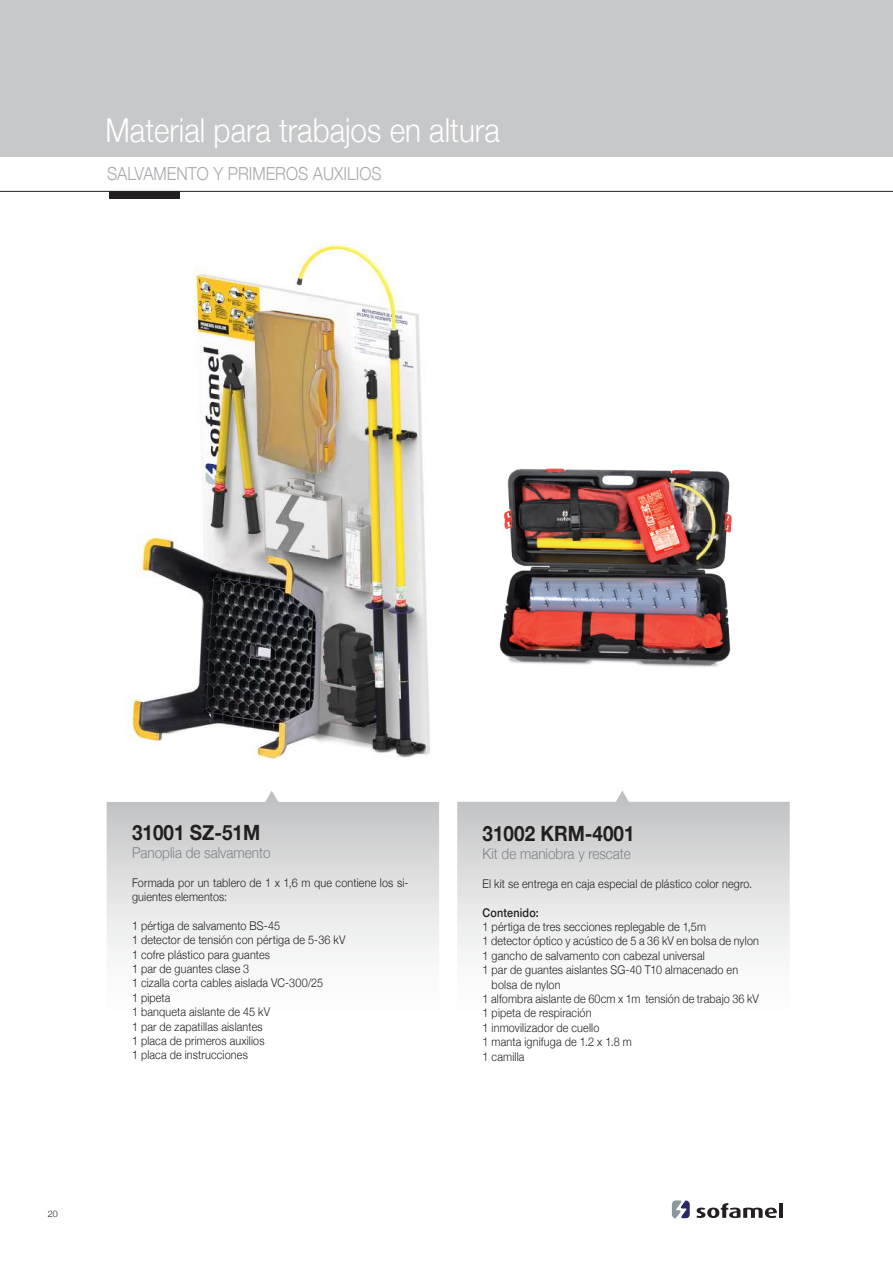
<style>
.page{position:relative;width:893px;height:1263px;background:#fff}
.page>*{position:absolute;margin:0;border:0;box-sizing:border-box;transform-origin:0 0}
.t1{font:300 33px "Helvetica Neue";color:#fff;scale:.9 1}
.t2{font:700 21px "Helvetica Neue";color:#231f20;scale:.9 1}
.t3{font:300 18px "Helvetica Neue";color:#a8a9ad;scale:.9 1}
.t4{font:300 15px "Helvetica Neue";color:#808285;scale:.9 1}
.t5{font:300 12px/14.4px "Helvetica Neue";letter-spacing:.015em;color:#231f20;scale:.9 1}
.t6{font:500 12px "Helvetica Neue";letter-spacing:.015em;color:#231f20;scale:.9 1}
.t7{font:300 9px "Helvetica Neue";color:#231f20}
</style>
<div class="page">
<svg style="left:696px;top:1203px;width:81px;height:15px"></svg>
<hr style="left:779px;top:1203px;width:4px;height:15px;background:#231f20">
<svg style="left:672px;top:1200px;width:18px;height:18px"></svg>
<div style="left:0;top:0;width:893px;height:157px;background:#c7c8ca"></div>
<hr style="left:0;top:191px;width:893px;height:1px;background:#231f20">
<div style="left:110px;top:191px;width:70px;height:7px;background:#231f20"></div>
<img style="left:499px;top:468px;width:233px;height:199px">
<img style="left:125px;top:244px;width:305px;height:515px">
<h1 class="t1" style="left:106px;top:104px;width:439px">Material para trabajos en altura</h1>
<h3 class="t3" style="left:107px;top:159px;width:307px">SALVAMENTO Y PRIMEROS AUXILIOS</h3>
<h1 class="t1" style="left:106px;top:105px;width:147px">Segu dad</h1>
<p class="t7" style="left:48px;top:1207px;width:12px">20</p>
<h2 class="t2" style="left:132px;top:816px;width:144px">31001 SZ-51M</h2>
<p class="t4" style="left:132px;top:840px;width:155px">Panoplia de salvamento</p>
<p class="t5" style="left:132px;top:874px;width:309px">Formada por un tablero de 1 x 1,6 m que contiene los si&shy;guientes elementos:</p>
<p class="t5" style="left:132px;top:917px;width:239px">1 pértiga de salvamento BS-45<br>1 detector de tensión con pértiga de 5-36 kV<br>1 cofre plástico para guantes<br>1 par de guantes clase 3<br>1 cizalla corta cables aislada VC-300/25<br>1 pipeta<br>1 banqueta aislante de 45 kV<br>1 par de zapatillas aislantes<br>1 placa de primeros auxilios<br>1 placa de instrucciones</p>
<h2 class="t2" style="left:483px;top:817px;width:170px">31002 KRM-4001</h2>
<p class="t4" style="left:483px;top:841px;width:166px">Kit de maniobra y rescate</p>
<p class="t5" style="left:483px;top:875px;width:301px">El kit se entrega en caja especial de plástico color negro.</p>
<p class="t6" style="left:483px;top:903px;width:64px">Contenido:</p>
<p class="t5" style="left:483px;top:919px;width:250px">1 pértiga de tres secciones replegable de 1,5m</p>
<p class="t5" style="left:483px;top:933px;width:309px">1 detector óptico y acústico de 5 a 36 kV en bolsa de nylon</p>
<p class="t5" style="left:483px;top:947px;width:248px">1 gancho de salvamento con cabezal universal</p>
<p class="t5" style="left:483px;top:962px;width:286px">1 par de guantes aislantes SG-40 T10 almacenado en</p>
<p class="t5" style="left:492px;top:976px;width:78px">bolsa de nylon</p>
<p class="t5" style="left:483px;top:991px;width:309px">1 alfombra aislante de 60cm x 1m tensión de trabajo 36 kV</p>
<p class="t5" style="left:483px;top:1005px;width:123px">1 pipeta de respiración</p>
<p class="t5" style="left:483px;top:1019px;width:131px">1 inmovilizador de cuello</p>
<p class="t5" style="left:483px;top:1034px;width:167px">1 manta ignifuga de 1.2 x 1.8 m</p>
<p class="t5" style="left:483px;top:1048px;width:48px">1 camilla</p>
</div>
